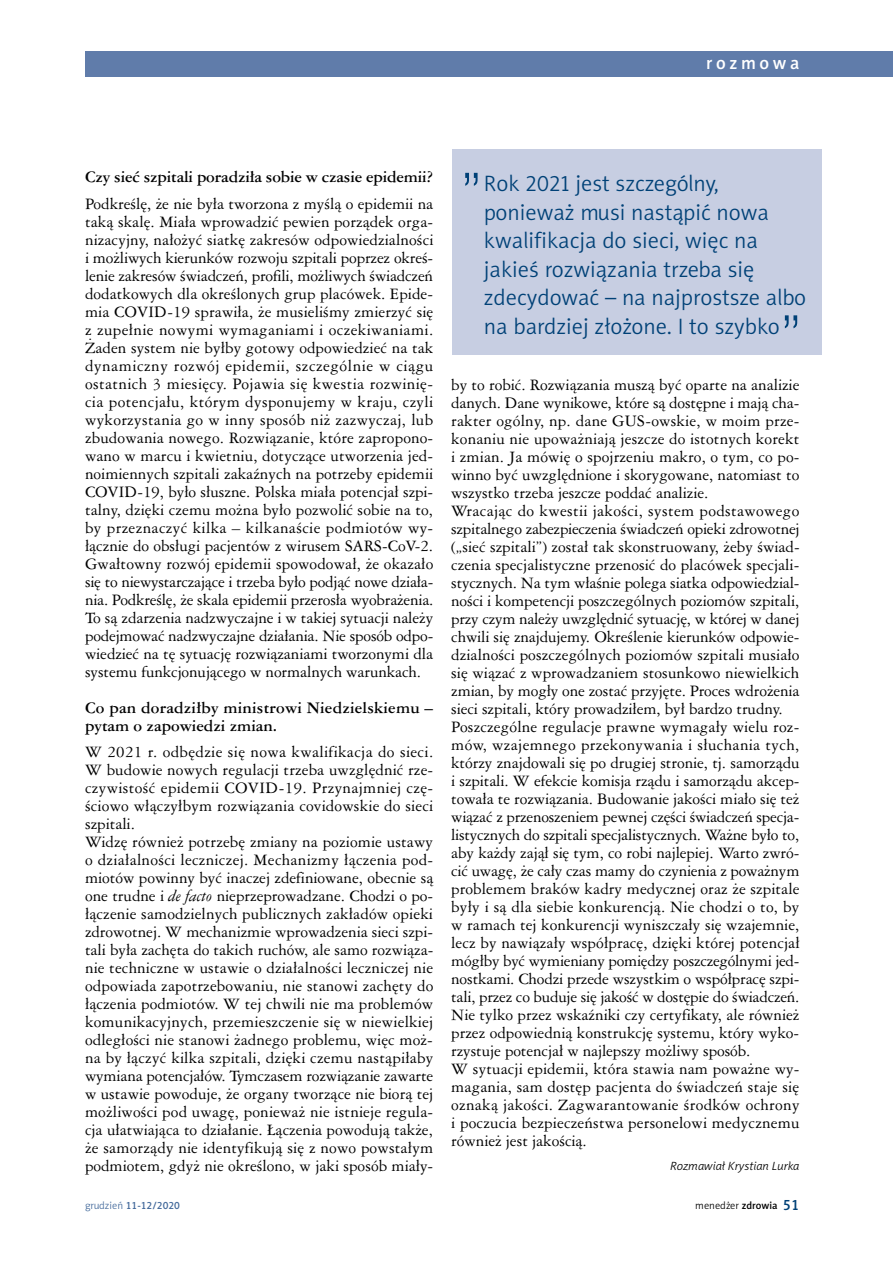
<style>
.page{position:relative;width:893px;height:1263px;background:#fff}
.page>*{position:absolute;margin:0;border:0;box-sizing:border-box;transform-origin:0 0}
.t1{font:52.5px "Swis 721 Lt PL";color:#004177}
.t2{font:22.5px/28.5px "Naomi Sans EFN Light";color:#004177}
.t3{font:18px "Naomi Sans EFN Medium";letter-spacing:.2em;color:#fff}
.t4{font:15px/18px "Ameri Garmnd PL";color:#000}
.t5{font:700 15px/18px "Ameri Garmnd PL";color:#000}
.t6{font:italic 12px "Naomi Sans EFN Light";color:#000}
.t7{font:10.5px "Naomi Sans EFN Medium";color:#456b9c}
.t8{font:10.5px "Naomi Sans EFN Light";color:#000}
.s1{font-style:italic}
.s2{font-family:"Naomi Sans EFN Light"}
.s3{font-family:"Naomi Sans EFN Medium"}
.s4{font-family:"Naomi Sans EFN Medium";font-size:15px;color:#004177}
</style>
<div class="page">
<div style="left:85px;top:51px;width:808px;height:26px;background:#607caa"></div>
<div style="left:452px;top:149px;width:370px;height:206px;background:#c7cee2"></div>
<p class="t3" style="left:706px;top:52px;width:95px">rozmowa</p>
<p class="t5" style="left:85px;top:167px;width:350px">Czy sieć szpitali poradziła sobie w czasie epidemii?</p>
<p class="t4" style="left:85px;top:194px;width:350px;text-align:justify">Podkreślę, że nie była tworzona z myślą o epidemii na taką skalę. Miała wprowadzić pewien porządek orga&shy;nizacyjny, nałożyć siatkę zakresów odpowiedzialności i możliwych kierunków rozwoju szpitali poprzez okreś&shy;lenie zakresów świadczeń, profili, możliwych świadczeń dodatkowych dla określonych grup placówek. Epide&shy;mia COVID-19 sprawiła, że musieliśmy zmierzyć się z zupełnie nowymi wymaganiami i oczekiwaniami.<br>Żaden system nie byłby gotowy odpowiedzieć na tak dynamiczny rozwój epidemii, szczególnie w ciągu ostatnich 3 miesięcy. Pojawia się kwestia rozwinię&shy;cia potencjału, którym dysponujemy w kraju, czyli wykorzystania go w inny sposób niż zazwyczaj, lub zbudowania nowego. Rozwiązanie, które zapropono&shy;wano w marcu i kwietniu, dotyczące utworzenia jed&shy;noimiennych szpitali zakaźnych na potrzeby epidemii COVID-19, było słuszne. Polska miała potencjał szpi&shy;talny, dzięki czemu można było pozwolić sobie na to, by przeznaczyć kilka – kilkanaście podmiotów wy&shy;łącznie do obsługi pacjentów z wirusem SARS-CoV-2.<br>Gwałtowny rozwój epidemii spowodował, że okazało się to niewystarczające i trzeba było podjąć nowe działa&shy;nia. Podkreślę, że skala epidemii przerosła wyobrażenia.<br>To są zdarzenia nadzwyczajne i w takiej sytuacji należy podejmować nadzwyczajne działania. Nie sposób odpo&shy;wiedzieć na tę sytuację rozwiązaniami tworzonymi dla systemu funkcjonującego w normalnych warunkach.</p>
<p class="t5" style="left:85px;top:698px;width:350px">Co pan doradziłby ministrowi Niedzielskiemu – pytam o zapowiedzi zmian.</p>
<p class="t4" style="left:85px;top:742px;width:350px">W 2021 r. odbędzie się nowa kwalifikacja do sieci.<br>W budowie nowych regulacji trzeba uwzględnić rze&shy;czywistość epidemii COVID-19. Przynajmniej czę&shy;ściowo włączyłbym rozwiązania covidowskie do sieci szpitali.<br>Widzę również potrzebę zmiany na poziomie ustawy o działalności leczniczej. Mechanizmy łączenia pod&shy;miotów powinny być inaczej zdefiniowane, obecnie są one trudne i <span class="s1">de facto</span> nieprzeprowadzane. Chodzi o po&shy;łączenie samodzielnych publicznych zakładów opieki zdrowotnej. W mechanizmie wprowadzenia sieci szpi&shy;tali była zachęta do takich ruchów, ale samo rozwiąza&shy;nie techniczne w ustawie o działalności leczniczej nie odpowiada zapotrzebowaniu, nie stanowi zachęty do łączenia podmiotów. W tej chwili nie ma problemów komunikacyjnych, przemieszczenie się w niewielkiej odległości nie stanowi żadnego problemu, więc moż&shy;na by łączyć kilka szpitali, dzięki czemu nastąpiłaby wymiana potencjałów. Tymczasem rozwiązanie zawarte w ustawie powoduje, że organy tworzące nie biorą tej możliwości pod uwagę, ponieważ nie istnieje regula&shy;cja ułatwiająca to działanie. Łączenia powodują także, że samorządy nie identyfikują się z nowo powstałym podmiotem, gdyż nie określono, w jaki sposób miały-</p>
<h1 class="t1" style="left:460px;top:159px;width:24px">”</h1>
<h2 class="t2" style="left:484px;top:169px;width:324px">Rok 2021 jest szczególny, ponieważ musi nastąpić nowa kwalifikacja do sieci, więc na jakieś rozwiązania trzeba się zdecydować – na najprostsze albo na bardziej złożone. I to szybko</h2>
<h1 class="t1" style="left:780px;top:302px;width:24px">”</h1>
<p class="t4" style="left:451px;top:375px;width:350px">by to robić. Rozwiązania muszą być oparte na analizie danych. Dane wynikowe, które są dostępne i mają cha&shy;rakter ogólny, np. dane GUS-owskie, w moim prze&shy;konaniu nie upoważniają jeszcze do istotnych korekt i zmian. Ja mówię o spojrzeniu makro, o tym, co po&shy;winno być uwzględnione i skorygowane, natomiast to wszystko trzeba jeszcze poddać analizie.<br>Wracając do kwestii jakości, system podstawowego szpitalnego zabezpieczenia świadczeń opieki zdrowotnej („sieć szpitali”) został tak skonstruowany, żeby świad&shy;czenia specjalistyczne przenosić do placówek specjali&shy;stycznych. Na tym właśnie polega siatka odpowiedzial&shy;ności i kompetencji poszczególnych poziomów szpitali, przy czym należy uwzględnić sytuację, w której w danej chwili się znajdujemy. Określenie kierunków odpowie&shy;dzialności poszczególnych poziomów szpitali musiało się wiązać z wprowadzaniem stosunkowo niewielkich zmian, by mogły one zostać przyjęte. Proces wdrożenia sieci szpitali, który prowadziłem, był bardzo trudny.<br>Poszczególne regulacje prawne wymagały wielu roz&shy;mów, wzajemnego przekonywania i słuchania tych, którzy znajdowali się po drugiej stronie, tj. samorządu i szpitali. W efekcie komisja rządu i samorządu akcep&shy;towała te rozwiązania. Budowanie jakości miało się też wiązać z przenoszeniem pewnej części świadczeń specja&shy;listycznych do szpitali specjalistycznych. Ważne było to, aby każdy zajął się tym, co robi najlepiej. Warto zwró&shy;cić uwagę, że cały czas mamy do czynienia z poważnym problemem braków kadry medycznej oraz że szpitale były i są dla siebie konkurencją. Nie chodzi o to, by w ramach tej konkurencji wyniszczały się wzajemnie, lecz by nawiązały współpracę, dzięki której potencjał mógłby być wymieniany pomiędzy poszczególnymi jed&shy;nostkami. Chodzi przede wszystkim o współpracę szpi&shy;tali, przez co buduje się jakość w dostępie do świadczeń.<br>Nie tylko przez wskaźniki czy certyfikaty, ale również przez odpowiednią konstrukcję systemu, który wyko&shy;rzystuje potencjał w najlepszy możliwy sposób.<br>W sytuacji epidemii, która stawia nam poważne wy&shy;magania, sam dostęp pacjenta do świadczeń staje się oznaką jakości. Zagwarantowanie środków ochrony i poczucia bezpieczeństwa personelowi medycznemu również jest jakością.</p>
<p class="t6" style="left:670px;top:1160px;width:131px">Rozmawiał Krystian Lurka</p>
<p class="t7" style="left:85px;top:1199px;width:97px"><span class="s2">grudzień</span> 11-12/2020</p>
<p class="t8" style="left:695px;top:1199px;width:106px">menedżer <span class="s3">zdrowia</span> <span class="s4">51</span></p>
</div>
